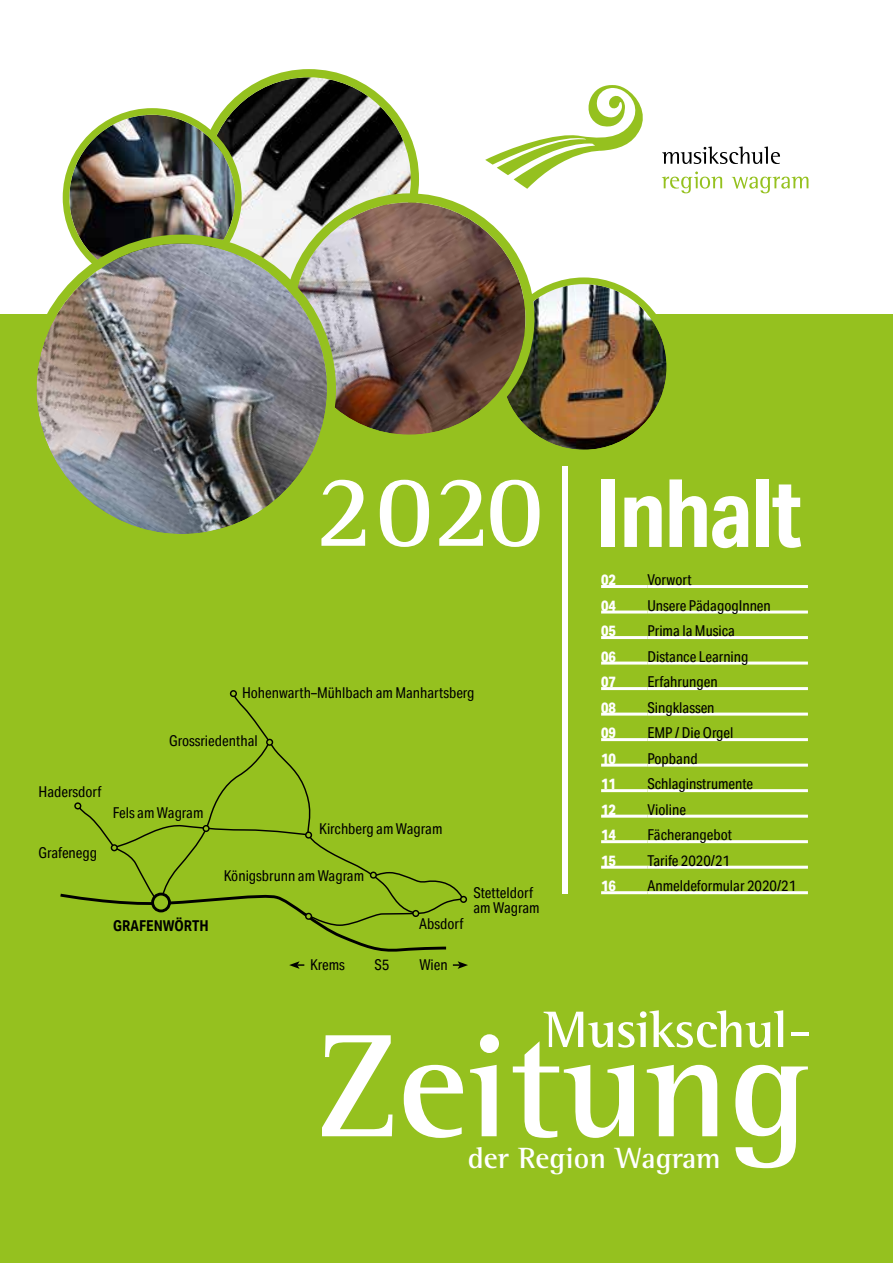
<style>
.page{position:relative;width:893px;height:1263px;background:#fff}
.page>*{position:absolute;margin:0;border:0;box-sizing:border-box;transform-origin:0 0}
.t1{font:700 150px "Rotis Semi Serif";color:#fff}
.t2{font:700 94.5px "Aktiv Grotesk Cd";letter-spacing:-.02em;color:#fff}
.t3{font:700 52.5px "Rotis Semi Serif";letter-spacing:-.005em;color:#fff}
.t4{font:700 30px "Rotis Semi Serif";color:#fff}
.t5{font:15px/15px "Aktiv Grotesk Cd";color:#000}
.t6{font:800 15px "Aktiv Grotesk Cd";color:#fff}
.t7{font:700 15px "Aktiv Grotesk Cd";color:#000}
.s1{font-family:"Rotis Semi Serif";font-size:105px}
</style>
<div class="page">
<div style="left:0;top:315px;width:893px;height:948px;background:#95c11f"></div>
<div style="left:562px;top:467px;width:6px;height:427px;background:#fff"></div>
<svg style="left:485px;top:85px;width:158px;height:104px"></svg>
<svg style="left:662px;top:171px;width:60px;height:22px"></svg>
<svg style="left:732px;top:177px;width:76px;height:16px"></svg>
<svg style="left:662px;top:146px;width:118px;height:18px"></svg>
<div style="left:230px;top:690px;width:7px;height:7px;border:1px solid #000;border-radius:50%"></div>
<div style="left:460px;top:896px;width:7px;height:7px;border:1px solid #000;border-radius:50%"></div>
<svg style="left:60px;top:739px;width:406px;height:213px"></svg>
<div style="left:111px;top:844px;width:7px;height:7px;border:1px solid #000;border-radius:50%"></div>
<svg style="left:289px;top:961px;width:15px;height:8px"></svg>
<svg style="left:453px;top:961px;width:15px;height:8px"></svg>
<img style="left:207px;top:77px;width:204px;height:204px;border-radius:102px">
<div style="left:199px;top:69px;width:220px;height:220px;border:8px solid #95c11f;border-radius:50%"></div>
<img style="left:69px;top:115px;width:166px;height:154px">
<div style="left:63px;top:108px;width:179px;height:179px;border:7px solid #95c11f;border-radius:50%"></div>
<img style="left:501px;top:284px;width:166px;height:166px;border-radius:83px">
<div style="left:494px;top:277px;width:179px;height:179px;border:7px solid #95c11f;border-radius:50%"></div>
<img style="left:293px;top:202px;width:232px;height:233px;border-radius:116px">
<div style="left:284px;top:193px;width:250px;height:251px;border:9px solid #95c11f;border-radius:50%"></div>
<img style="left:37px;top:244px;width:290px;height:290px;border-radius:145px">
<div style="left:28px;top:235px;width:308px;height:308px;border:9px solid #95c11f;border-radius:50%"></div>
<hr style="left:601px;top:585px;width:46px;height:3px;background:#fff">
<hr style="left:647px;top:585px;width:161px;height:3px;background:#fff">
<hr style="left:601px;top:610px;width:46px;height:3px;background:#fff">
<hr style="left:647px;top:610px;width:161px;height:3px;background:#fff">
<hr style="left:601px;top:636px;width:46px;height:3px;background:#fff">
<hr style="left:647px;top:636px;width:161px;height:3px;background:#fff">
<hr style="left:601px;top:661px;width:46px;height:3px;background:#fff">
<hr style="left:647px;top:661px;width:161px;height:3px;background:#fff">
<hr style="left:601px;top:687px;width:46px;height:3px;background:#fff">
<hr style="left:647px;top:687px;width:161px;height:3px;background:#fff">
<hr style="left:601px;top:713px;width:46px;height:3px;background:#fff">
<hr style="left:647px;top:713px;width:161px;height:3px;background:#fff">
<hr style="left:601px;top:738px;width:46px;height:3px;background:#fff">
<hr style="left:647px;top:738px;width:161px;height:3px;background:#fff">
<hr style="left:601px;top:764px;width:46px;height:3px;background:#fff">
<hr style="left:647px;top:764px;width:161px;height:3px;background:#fff">
<hr style="left:601px;top:789px;width:46px;height:3px;background:#fff">
<hr style="left:647px;top:789px;width:161px;height:3px;background:#fff">
<hr style="left:601px;top:815px;width:46px;height:3px;background:#fff">
<hr style="left:647px;top:815px;width:161px;height:3px;background:#fff">
<hr style="left:601px;top:840px;width:46px;height:3px;background:#fff">
<hr style="left:647px;top:840px;width:161px;height:3px;background:#fff">
<hr style="left:601px;top:866px;width:46px;height:3px;background:#fff">
<hr style="left:647px;top:866px;width:161px;height:3px;background:#fff">
<hr style="left:601px;top:891px;width:46px;height:3px;background:#fff">
<hr style="left:647px;top:891px;width:161px;height:3px;background:#fff">
<p class="t5" style="left:39px;top:784px;width:65px">Hadersdorf</p>
<p class="t5" style="left:39px;top:845px;width:60px">Grafenegg</p>
<h2 class="t2" style="left:315px;top:455px;width:489px"><span class="s1">2020</span> Inhalt</h2>
<p class="t5" style="left:242px;top:685px;width:234px">Hohenwarth–Mühlbach am Manhartsberg</p>
<p class="t5" style="left:169px;top:733px;width:90px">Grossriedenthal</p>
<p class="t5" style="left:113px;top:805px;width:92px">Fels am Wagram</p>
<p class="t7" style="left:113px;top:916px;width:97px">GRAFENWÖRTH</p>
<p class="t5" style="left:319px;top:821px;width:125px">Kirchberg am Wagram</p>
<p class="t5" style="left:224px;top:868px;width:142px">Königsbrunn am Wagram</p>
<p class="t5" style="left:419px;top:916px;width:46px">Absdorf</p>
<p class="t5" style="left:473px;top:885px;width:68px">Stetteldorf am Wagram</p>
<p class="t5" style="left:310px;top:956px;width:36px">Krems</p>
<p class="t5" style="left:374px;top:956px;width:16px">S5</p>
<p class="t5" style="left:419px;top:956px;width:30px">Wien</p>
<p class="t6" style="left:601px;top:570px;width:16px">02</p>
<p class="t5" style="left:647px;top:572px;width:46px">Vorwort</p>
<p class="t6" style="left:601px;top:596px;width:16px">04</p>
<p class="t5" style="left:647px;top:598px;width:125px">Unsere PädagogInnen</p>
<p class="t6" style="left:601px;top:621px;width:16px">05</p>
<p class="t5" style="left:647px;top:623px;width:89px">Prima la Musica</p>
<p class="t6" style="left:601px;top:647px;width:16px">06</p>
<p class="t5" style="left:647px;top:649px;width:103px">Distance Learning</p>
<p class="t6" style="left:601px;top:672px;width:16px">07</p>
<p class="t5" style="left:647px;top:674px;width:72px">Erfahrungen</p>
<p class="t6" style="left:601px;top:698px;width:16px">08</p>
<p class="t5" style="left:647px;top:700px;width:69px">Singklassen</p>
<p class="t6" style="left:601px;top:723px;width:16px">09</p>
<p class="t5" style="left:647px;top:725px;width:88px">EMP / Die Orgel</p>
<p class="t6" style="left:601px;top:749px;width:16px">10</p>
<p class="t5" style="left:647px;top:751px;width:52px">Popband</p>
<p class="t6" style="left:601px;top:774px;width:16px">11</p>
<p class="t5" style="left:647px;top:776px;width:107px">Schlaginstrumente</p>
<p class="t6" style="left:601px;top:800px;width:16px">12</p>
<p class="t5" style="left:647px;top:802px;width:40px">Violine</p>
<p class="t6" style="left:601px;top:825px;width:16px">14</p>
<p class="t5" style="left:647px;top:827px;width:86px">Fächerangebot</p>
<p class="t6" style="left:601px;top:851px;width:16px">15</p>
<p class="t5" style="left:647px;top:853px;width:84px">Tarife 2020/21</p>
<p class="t6" style="left:601px;top:876px;width:16px">16</p>
<p class="t5" style="left:647px;top:878px;width:150px">Anmeldeformular 2020/21</p>
<h3 class="t3" style="left:544px;top:998px;width:269px">Musikschul-</h3>
<h1 class="t1" style="left:315px;top:996px;width:496px">Zeitung</h1>
<h3 class="t4" style="left:468px;top:1140px;width:255px">der Region Wagram</h3>
</div>
